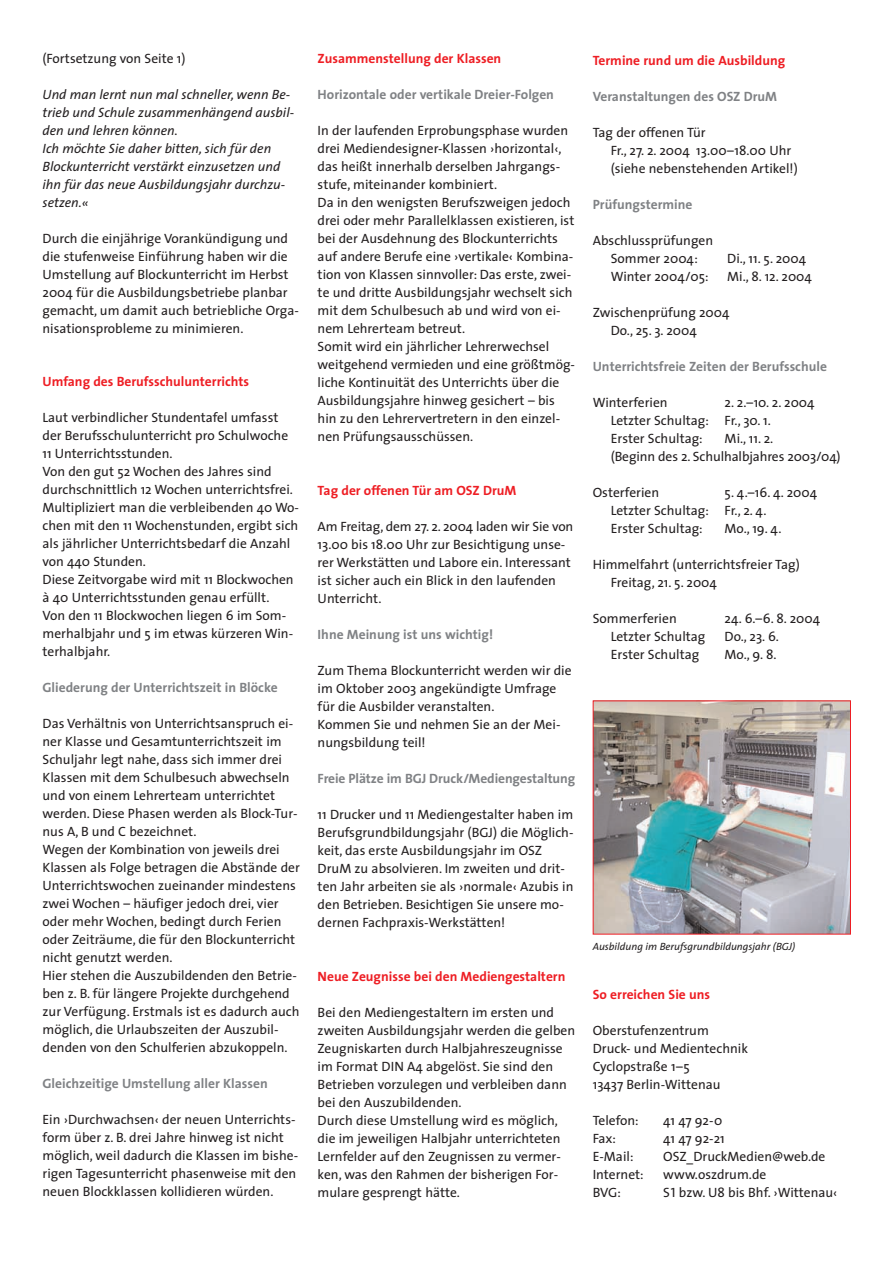
<style>
.page{position:relative;width:893px;height:1263px;background:#fff}
.page>*{position:absolute;margin:0;border:0;box-sizing:border-box;transform-origin:0 0}
.t1{font:13.5px/18px "The Sans";color:#231f20}
.t2{font:700 13.5px "The Sans";color:#808285}
.t3{font:italic 13.5px/18px "The Sans";color:#231f20}
.t4{font:700 13.5px "The Sans";color:#ee1e24}
.t5{font:italic 10.5px "The Sans";color:#231f20}
.s1{font-family:"The Sans Caps"}
</style>
<div class="page">
<img style="left:594px;top:703px;width:254px;height:230px">
<p class="t1" style="left:43px;top:50px;width:144px">(Fortsetzung von Seite 1)</p>
<p class="t3" style="left:43px;top:86px;width:253px">Und man lernt nun mal schneller, wenn Be&shy;trieb und Schule zusammenhängend ausbil&shy;den und lehren können.<br>Ich möchte Sie daher bitten, sich für den Blockunterricht verstärkt einzusetzen und ihn für das neue Ausbildungsjahr durchzu&shy;setzen.«</p>
<p class="t1" style="left:43px;top:230px;width:258px">Durch die einjährige Vorankündigung und die stufenweise Einführung haben wir die Umstellung auf Blockunterricht im Herbst 2004 für die Ausbildungsbetriebe planbar gemacht, um damit auch betriebliche Orga&shy;nisationsprobleme zu minimieren.</p>
<p class="t4" style="left:43px;top:377px;width:208px">Umfang des Berufsschulunterrichts</p>
<p class="t1" style="left:43px;top:410px;width:258px">Laut verbindlicher Stundentafel umfasst der Berufsschulunterricht pro Schulwoche 11 Unterrichtsstunden.<br>Von den gut 52 Wochen des Jahres sind durchschnittlich 12 Wochen unterrichtsfrei.<br>Multipliziert man die verbleibenden 40 Wo&shy;chen mit den 11 Wochenstunden, ergibt sich als jährlicher Unterrichtsbedarf die Anzahl von 440 Stunden.<br>Diese Zeitvorgabe wird mit 11 Blockwochen à 40 Unterrichtsstunden genau erfüllt.<br>Von den 11 Blockwochen liegen 6 im Som&shy;merhalbjahr und 5 im etwas kürzeren Win&shy;terhalbjahr.</p>
<p class="t2" style="left:43px;top:683px;width:237px">Gliederung der Unterrichtszeit in Blöcke</p>
<p class="t1" style="left:43px;top:716px;width:259px">Das Verhältnis von Unterrichtsanspruch ei&shy;ner Klasse und Gesamtunterrichtszeit im Schuljahr legt nahe, dass sich immer drei Klassen mit dem Schulbesuch abwechseln und von einem Lehrerteam unterrichtet werden. Diese Phasen werden als Block-Tur&shy;nus A, B und C bezeichnet.<br>Wegen der Kombination von jeweils drei Klassen als Folge betragen die Abstände der Unterrichtswochen zueinander mindestens zwei Wochen – häufiger jedoch drei, vier oder mehr Wochen, bedingt durch Ferien oder Zeiträume, die für den Blockunterricht nicht genutzt werden.<br>Hier stehen die Auszubildenden den Betrie&shy;ben z. B. für längere Projekte durchgehend zur Verfügung. Erstmals ist es dadurch auch möglich, die Urlaubszeiten der Auszubil&shy;denden von den Schulferien abzukoppeln.</p>
<p class="t2" style="left:43px;top:1079px;width:227px">Gleichzeitige Umstellung aller Klassen</p>
<p class="t1" style="left:43px;top:1112px;width:257px">Ein ›Durchwachsen‹ der neuen Unterrichts&shy;form über z. B. drei Jahre hinweg ist nicht möglich, weil dadurch die Klassen im bishe&shy;rigen Tagesunterricht phasenweise mit den neuen Blockklassen kollidieren würden.</p>
<p class="t4" style="left:317px;top:53px;width:185px">Zusammenstellung der Klassen</p>
<p class="t2" style="left:317px;top:89px;width:238px">Horizontale oder vertikale Dreier-Folgen</p>
<p class="t1" style="left:317px;top:122px;width:259px">In der laufenden Erprobungsphase wurden drei Mediendesigner-Klassen ›horizontal‹, das heißt innerhalb derselben Jahrgangs&shy;stufe, miteinander kombiniert.<br>Da in den wenigsten Berufszweigen jedoch drei oder mehr Parallelklassen existieren, ist bei der Ausdehnung des Blockunterrichts auf andere Berufe eine ›vertikale‹ Kombina&shy;tion von Klassen sinnvoller: Das erste, zwei&shy;te und dritte Ausbildungsjahr wechselt sich mit dem Schulbesuch ab und wird von ei&shy;nem Lehrerteam betreut.<br>Somit wird ein jährlicher Lehrerwechsel weitgehend vermieden und eine größtmög&shy;liche Kontinuität des Unterrichts über die Ausbildungsjahre hinweg gesichert – bis hin zu den Lehrervertretern in den einzel&shy;nen Prüfungsausschüssen.</p>
<p class="t4" style="left:317px;top:485px;width:200px">Tag der offenen Tür am OSZ DruM</p>
<p class="t1" style="left:317px;top:518px;width:257px">Am Freitag, dem 27. 2. 2004 laden wir Sie von 13.00 bis 18.00 Uhr zur Besichtigung unse&shy;rer Werkstätten und Labore ein. Interessant ist sicher auch ein Blick in den laufenden Unterricht.</p>
<p class="t2" style="left:317px;top:629px;width:177px">Ihne Meinung ist uns wichtig!</p>
<p class="t1" style="left:317px;top:662px;width:255px">Zum Thema Blockunterricht werden wir die im Oktober 2003 angekündigte Umfrage für die Ausbilder veranstalten.<br>Kommen Sie und nehmen Sie an der Mei&shy;nungsbildung teil!</p>
<p class="t2" style="left:317px;top:773px;width:259px">Freie Plätze im BGJ Druck/Mediengestaltung</p>
<p class="t1" style="left:317px;top:806px;width:257px">11 Drucker und 11 Mediengestalter haben im Berufsgrundbildungsjahr (BGJ) die Möglich&shy;keit, das erste Ausbildungsjahr im OSZ DruM zu absolvieren. Im zweiten und drit&shy;ten Jahr arbeiten sie als ›normale‹ Azubis in den Betrieben. Besichtigen Sie unsere mo&shy;dernen Fachpraxis-Werkstätten!</p>
<p class="t4" style="left:317px;top:971px;width:249px">Neue Zeugnisse bei den Mediengestaltern</p>
<p class="t1" style="left:317px;top:1004px;width:259px">Bei den Mediengestaltern im ersten und zweiten Ausbildungsjahr werden die gelben Zeugniskarten durch Halbjahreszeugnisse im Format DIN A4 abgelöst. Sie sind den Betrieben vorzulegen und verbleiben dann bei den Auszubildenden.<br>Durch diese Umstellung wird es möglich, die im jeweiligen Halbjahr unterrichteten Lernfelder auf den Zeugnissen zu vermer&shy;ken, was den Rahmen der bisherigen For&shy;mulare gesprengt hätte.</p>
<p class="t4" style="left:592px;top:55px;width:194px">Termine rund um die Ausbildung</p>
<p class="t2" style="left:592px;top:91px;width:186px">Veranstaltungen des OSZ DruM</p>
<p class="t1" style="left:610px;top:125px;width:188px;text-indent:-18px">Tag der offenen Tür<br>Fr., 27. 2. 2004 13.00–18.00 Uhr (siehe nebenstehenden Artikel!)</p>
<p class="t2" style="left:592px;top:199px;width:101px">Prüfungstermine</p>
<p class="t1" style="left:592px;top:233px;width:122px;text-align:center">Abschlussprüfungen<br>Sommer 2004:</p>
<p class="t1" style="left:727px;top:251px;width:80px">Di., 11. 5. 2004</p>
<p class="t1" style="left:610px;top:269px;width:99px">Winter 2004/05:</p>
<p class="t1" style="left:727px;top:269px;width:86px">Mi., 8. 12. 2004</p>
<p class="t1" style="left:610px;top:305px;width:120px;text-indent:-18px">Zwischenprüfung 2004<br>Do., 25. 3. 2004</p>
<p class="t2" style="left:592px;top:361px;width:236px">Unterrichtsfreie Zeiten der Berufsschule</p>
<p class="t1" style="left:592px;top:395px;width:76px">Winterferien</p>
<p class="t1" style="left:610px;top:395px;width:205px;text-indent:114px">2. 2.–10. 2. 2004<br>Letzter Schultag: Fr., 30. 1.<br>Erster Schultag:</p>
<p class="t1" style="left:610px;top:431px;width:231px;text-indent:114px">Mi., 11. 2.<br>(Beginn des 2. Schulhalbjahres 2003/04)</p>
<p class="t1" style="left:592px;top:485px;width:68px">Osterferien</p>
<p class="t1" style="left:610px;top:485px;width:208px;text-indent:114px">5. 4.–16. 4. 2004<br>Letzter Schultag: Fr., 2. 4.<br>Erster Schultag:</p>
<p class="t1" style="left:724px;top:521px;width:58px">Mo., 19. 4.</p>
<p class="t1" style="left:610px;top:557px;width:190px;text-indent:-18px">Himmelfahrt (unterrichtsfreier Tag)<br>Freitag, 21. 5. 2004</p>
<p class="t1" style="left:592px;top:611px;width:85px">Sommerferien</p>
<p class="t1" style="left:724px;top:611px;width:97px">24. 6.–6. 8. 2004</p>
<p class="t1" style="left:610px;top:629px;width:96px">Letzter Schultag</p>
<p class="t1" style="left:724px;top:629px;width:56px">Do., 23. 6.</p>
<p class="t1" style="left:610px;top:647px;width:90px">Erster Schultag</p>
<p class="t1" style="left:724px;top:647px;width:53px">Mo., 9. 8.</p>
<p class="t5" style="left:592px;top:942px;width:204px">Ausbildung im Berufsgrundbildungsjahr (BGJ)</p>
<p class="t4" style="left:592px;top:989px;width:119px">So erreichen Sie uns</p>
<p class="t1" style="left:592px;top:1022px;width:157px">Oberstufenzentrum<br>Druck- und Medientechnik<br>Cyclopstraße 1–5<br>13437 Berlin-Wittenau</p>
<p class="t1" style="left:592px;top:1112px;width:47px">Telefon:</p>
<p class="t1" style="left:663px;top:1112px;width:60px">41 47 92-0</p>
<p class="t1" style="left:592px;top:1130px;width:25px">Fax:</p>
<p class="t1" style="left:663px;top:1130px;width:63px">41 47 92-21</p>
<p class="t1" style="left:592px;top:1148px;width:42px">E-Mail:</p>
<p class="t1" style="left:663px;top:1148px;width:164px">OSZ_DruckMedien@web.de</p>
<p class="t1" style="left:592px;top:1166px;width:52px">Internet:</p>
<p class="t1" style="left:663px;top:1166px;width:105px">www.oszdrum.de</p>
<p class="t1" style="left:592px;top:1184px;width:30px">BVG:</p>
<p class="t1" style="left:663px;top:1184px;width:176px">S<span class="s1">1</span> bzw. U8 bis Bhf. ›Wittenau‹</p>
</div>
